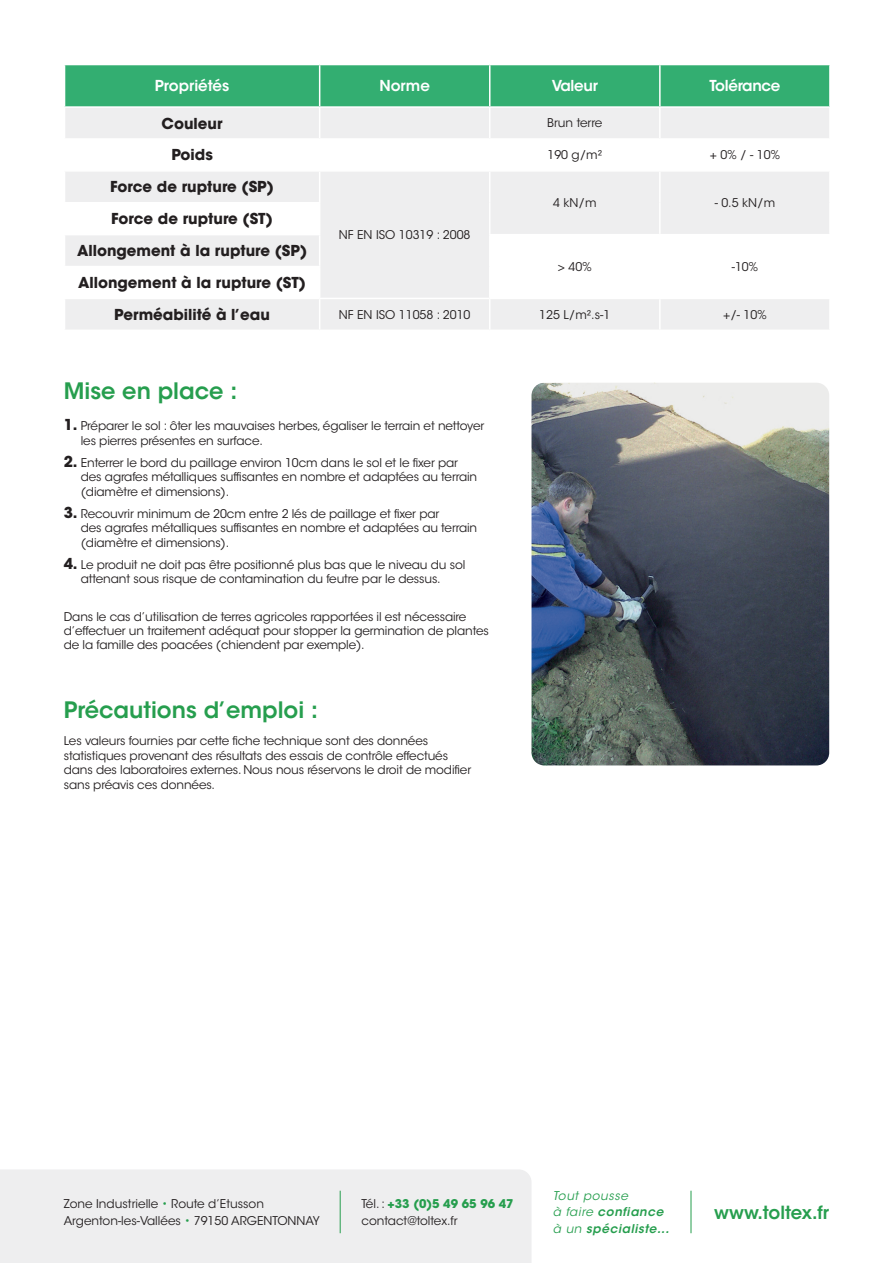
<style>
.page{position:relative;width:893px;height:1263px;background:#fff}
.page>*{position:absolute;margin:0;border:0;box-sizing:border-box;transform-origin:0 0}
.t1{font:600 22.5px "ITC Avant Garde Std";color:#269e4e}
.t2{font:600 18px "ITC Avant Garde Std";color:#269e4e}
.t3{font:700 15px/32px "ITC Avant Garde Std";color:#231f20;text-align:center}
.t4{font:600 15px "ITC Avant Garde Std";letter-spacing:-.02em;color:#fff}
.t5{font:600 15px "ITC Avant Garde Std";color:#fff}
.t6{font:12px/14.4px "ITC Avant Garde Std";letter-spacing:-.01em;color:#231f20}
.t7{font:italic 600 12px/16.5px "ITC Avant Garde Std";letter-spacing:.05em;color:#269e4e}
.s1{font-weight:700;font-size:15px}
.s2{color:#269e4e}
.s3{font-weight:700;color:#269e4e}
.s4{font-weight:400}
</style>
<div class="page">
<div style="left:0;top:1170px;width:531px;height:93px;background:#eeeeef"></div>
<hr style="left:340px;top:1191px;width:1px;height:42px;background:#269e4e">
<hr style="left:691px;top:1191px;width:1px;height:42px;background:#269e4e">
<div style="left:65px;top:65px;width:764px;height:41px;background:#33ae71"></div>
<div style="left:65px;top:108px;width:764px;height:221px;background:#eeeeef"></div>
<svg style="left:65px;top:140px;width:764px;height:158px;fill:#eeeeef"></svg>
<svg style="left:320px;top:140px;width:509px;height:30px"></svg>
<hr style="left:489px;top:65px;width:1px;height:41px;background:#fff">
<hr style="left:659px;top:65px;width:2px;height:41px;background:#fff">
<hr style="left:489px;top:108px;width:1px;height:30px;background:#fff">
<hr style="left:659px;top:108px;width:2px;height:30px;background:#fff">
<hr style="left:64px;top:138px;width:256px;height:2px;background:#fff">
<hr style="left:320px;top:138px;width:170px;height:2px;background:#fff">
<hr style="left:489px;top:140px;width:1px;height:30px;background:#fff">
<hr style="left:659px;top:140px;width:2px;height:30px;background:#fff">
<hr style="left:64px;top:170px;width:256px;height:2px;background:#fff">
<hr style="left:320px;top:170px;width:170px;height:2px;background:#fff">
<hr style="left:489px;top:172px;width:1px;height:31px;background:#fff">
<hr style="left:659px;top:172px;width:2px;height:31px;background:#fff">
<hr style="left:64px;top:202px;width:256px;height:1px;background:#fff">
<hr style="left:489px;top:203px;width:1px;height:31px;background:#fff">
<hr style="left:659px;top:203px;width:2px;height:31px;background:#fff">
<hr style="left:64px;top:234px;width:256px;height:1px;background:#fff">
<hr style="left:489px;top:235px;width:1px;height:31px;background:#fff">
<hr style="left:659px;top:235px;width:2px;height:31px;background:#fff">
<hr style="left:64px;top:266px;width:256px;height:1px;background:#fff">
<hr style="left:489px;top:266px;width:1px;height:32px;background:#fff">
<hr style="left:659px;top:266px;width:2px;height:32px;background:#fff">
<hr style="left:64px;top:298px;width:256px;height:1px;background:#fff">
<hr style="left:320px;top:298px;width:170px;height:1px;background:#fff">
<hr style="left:489px;top:299px;width:1px;height:31px;background:#fff">
<hr style="left:659px;top:299px;width:2px;height:31px;background:#fff">
<hr style="left:490px;top:138px;width:170px;height:2px;background:#fff">
<hr style="left:660px;top:138px;width:171px;height:2px;background:#fff">
<hr style="left:490px;top:170px;width:170px;height:2px;background:#fff">
<hr style="left:660px;top:170px;width:171px;height:2px;background:#fff">
<hr style="left:489px;top:234px;width:171px;height:1px;background:#fff">
<hr style="left:660px;top:234px;width:171px;height:1px;background:#fff">
<hr style="left:490px;top:298px;width:170px;height:1px;background:#fff">
<hr style="left:660px;top:298px;width:171px;height:1px;background:#fff">
<hr style="left:319px;top:65px;width:1px;height:41px;background:#fff">
<hr style="left:319px;top:108px;width:1px;height:30px;background:#fff">
<hr style="left:319px;top:140px;width:1px;height:30px;background:#fff">
<hr style="left:319px;top:172px;width:1px;height:30px;background:#fff">
<hr style="left:319px;top:203px;width:1px;height:31px;background:#fff">
<hr style="left:319px;top:235px;width:1px;height:31px;background:#fff">
<hr style="left:319px;top:267px;width:1px;height:31px;background:#fff">
<hr style="left:319px;top:299px;width:1px;height:31px;background:#fff">
<img style="left:531px;top:383px;width:298px;height:382px">
<p class="t5" style="left:155px;top:76px;width:76px">Propriétés</p>
<p class="t4" style="left:379px;top:76px;width:52px">Norme</p>
<p class="t4" style="left:552px;top:76px;width:48px">Valeur</p>
<p class="t4" style="left:709px;top:76px;width:73px">Tolérance</p>
<p class="t3" style="left:162px;top:107px;width:62px">Couleur</p>
<p class="t6" style="left:547px;top:116px;width:57px">Brun terre</p>
<p class="t3" style="left:171px;top:139px;width:43px">Poids</p>
<p class="t6" style="left:547px;top:148px;width:56px">190 g/m²</p>
<p class="t6" style="left:710px;top:148px;width:71px">+ 0% / - 10%</p>
<p class="t3" style="left:110px;top:171px;width:165px">Force de rupture (SP)</p>
<p class="t6" style="left:339px;top:228px;width:133px">NF EN ISO 10319 : 2008</p>
<p class="t6" style="left:553px;top:196px;width:45px">4 kN/m</p>
<p class="t6" style="left:715px;top:196px;width:62px">- 0.5 kN/m</p>
<p class="t3" style="left:77px;top:203px;width:231px">Force de rupture (ST)<br>Allongement à la rupture (SP)</p>
<p class="t6" style="left:558px;top:260px;width:35px">&gt; 40%</p>
<p class="t6" style="left:732px;top:260px;width:28px">-10%</p>
<p class="t3" style="left:78px;top:266px;width:229px">Allongement à la rupture (ST)<br>Perméabilité à l’eau</p>
<p class="t6" style="left:339px;top:307px;width:133px">NF EN ISO 11058 : 2010</p>
<p class="t6" style="left:539px;top:307px;width:72px">125 L/m².s-1</p>
<p class="t6" style="left:723px;top:307px;width:45px">+/- 10%</p>
<h1 class="t1" style="left:64px;top:377px;width:175px">Mise en place :</h1>
<p class="t6" style="left:81px;top:419px;width:405px;text-indent:-17px"><span class="s1">1.</span> Préparer le sol : ôter les mauvaises herbes, égaliser le terrain et nettoyer les pierres présentes en surface.</p>
<p class="t6" style="left:81px;top:455px;width:398px;text-indent:-17px"><span class="s1">2.</span> Enterrer le bord du paillage environ 10cm dans le sol et le fixer par des agrafes métalliques suffisantes en nombre et adaptées au terrain (diamètre et dimensions).</p>
<p class="t6" style="left:81px;top:506px;width:398px;text-indent:-17px"><span class="s1">3.</span> Recouvrir minimum de 20cm entre 2 lés de paillage et fixer par<br>des agrafes métalliques suffisantes en nombre et adaptées au terrain (diamètre et dimensions).</p>
<p class="t6" style="left:81px;top:557px;width:386px;text-indent:-17px"><span class="s1">4.</span> Le produit ne doit pas être positionné plus bas que le niveau du sol attenant sous risque de contamination du feutre par le dessus.</p>
<p class="t6" style="left:64px;top:609px;width:427px">Dans le cas d’utilisation de terres agricoles rapportées il est nécessaire d’effectuer un traitement adéquat pour stopper la germination de plantes de la famille des poacées (chiendent par exemple).</p>
<h1 class="t1" style="left:64px;top:696px;width:256px">Précautions d’emploi :</h1>
<p class="t6" style="left:64px;top:734px;width:409px">Les valeurs fournies par cette fiche technique sont des données statistiques provenant des résultats des essais de contrôle effectués dans des laboratoires externes. Nous nous réservons le droit de modifier sans préavis ces données.</p>
<p class="t6" style="left:64px;top:1196px;width:258px;line-height:16.5px">Zone Industrielle <span class="s2">•</span> Route d’Etusson<br>Argenton-les-Vallées <span class="s2">•</span> 79150 ARGENTONNAY</p>
<p class="t6" style="left:361px;top:1196px;width:154px;line-height:16.5px">Tél. : <span class="s3">+33 (0)5 49 65 96 47 </span>contact@toltex.fr</p>
<p class="t7" style="left:553px;top:1187px;width:118px"><span class="s4">Tout pousse<br>à faire</span> confiance <span class="s4">à un</span> spécialiste...</p>
<h2 class="t2" style="left:714px;top:1201px;width:116px">www.toltex.fr</h2>
</div>
